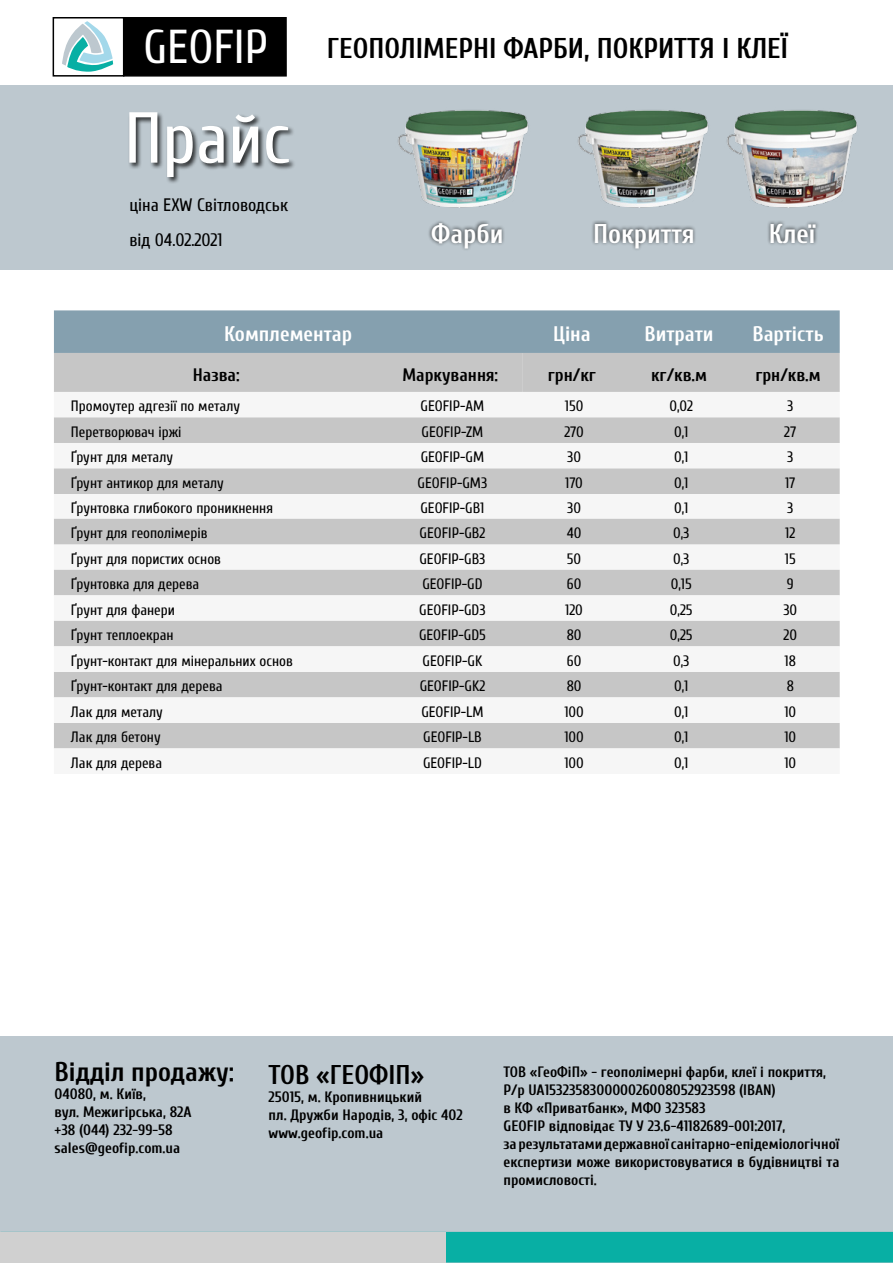
<style>
.page{position:relative;width:893px;height:1263px;background:#fff}
.page>*{position:absolute;margin:0;border:0;box-sizing:border-box;transform-origin:0 0}
.t1{font:72px "Cuprum";color:#fff}
.t2{font:700 28.5px "Cuprum";color:#000}
.t3{font:700 27px "Cuprum";color:#000}
.t4{font:700 27px "Cuprum";color:#fff}
.t5{font:700 21px "Cuprum";color:#fff}
.t6{font:700 18px "Cuprum";color:#000}
.t7{font:18px "Cuprum";color:#000}
.t8{font:15px "Cuprum";color:#000}
.t9{font:700 15px/18px "Cuprum";color:#000}
.s1{font-weight:400;font-size:47.4px;color:#fff}
</style>
<div class="page">
<div style="left:0;top:86px;width:893px;height:184px;background:#bdc8cf"></div>
<div style="left:124px;top:18px;width:162px;height:58px;background:#000"></div>
<div style="left:123px;top:17px;width:164px;height:60px;border:2px solid #000"></div>
<div style="left:53px;top:17px;width:71px;height:60px;border:2px solid #000"></div>
<svg style="left:62px;top:21px;width:51px;height:51px"></svg>
<div style="left:0;top:1036px;width:893px;height:226px;background:#bdc8cf"></div>
<div style="left:446px;top:1232px;width:447px;height:30px;background:#08afa4"></div>
<div style="left:1px;top:1232px;width:445px;height:30px;background:#d0d0d0"></div>
<img style="left:398px;top:110px;width:131px;height:98px">
<img style="left:727px;top:110px;width:131px;height:98px">
<img style="left:578px;top:110px;width:131px;height:98px">
<div style="left:427px;top:220px;width:393px;height:32px;background:#000;opacity:.75"></div>
<div style="left:128px;top:112px;width:168px;height:72px;background:#000;opacity:.75"></div>
<svg style="left:54px;top:310px;width:786px;height:82px;background:#a4b2ba"></svg>
<div style="left:54px;top:544px;width:786px;height:26px;background:#f6f6f6"></div>
<div style="left:54px;top:417px;width:786px;height:26px;background:#c6c6c6"></div>
<svg style="left:54px;top:468px;width:786px;height:76px"></svg>
<svg style="left:54px;top:570px;width:786px;height:51px"></svg>
<div style="left:54px;top:621px;width:786px;height:25px;background:#c6c6c6"></div>
<svg style="left:54px;top:646px;width:786px;height:103px;fill:#efefef"></svg>
<h2 class="t2" style="left:144px;top:27px;width:646px"><span class="s1">GEOFIP</span> ГЕОПОЛІМЕРНІ ФАРБИ, ПОКРИТТЯ І КЛЕЇ</h2>
<h1 class="t1" style="left:124px;top:87px;width:167px">Прайс</h1>
<p class="t7" style="left:129px;top:192px;width:160px">ціна EXW Світловодськ</p>
<p class="t7" style="left:129px;top:227px;width:95px">від 04.02.2021</p>
<h3 class="t4" style="left:431px;top:213px;width:74px">Фарби</h3>
<h3 class="t4" style="left:593px;top:213px;width:103px">Покриття</h3>
<h3 class="t4" style="left:769px;top:213px;width:48px">Клеї</h3>
<h3 class="t5" style="left:224px;top:318px;width:129px">Комплементар</h3>
<h3 class="t5" style="left:553px;top:318px;width:39px">Ціна</h3>
<h3 class="t5" style="left:645px;top:318px;width:70px">Витрати</h3>
<h3 class="t5" style="left:752px;top:318px;width:73px">Вартість</h3>
<p class="t6" style="left:193px;top:361px;width:48px">Назва:</p>
<p class="t6" style="left:402px;top:361px;width:97px">Маркування:</p>
<p class="t6" style="left:548px;top:361px;width:49px">грн/кг</p>
<p class="t6" style="left:651px;top:361px;width:57px">кг/кв.м</p>
<p class="t6" style="left:755px;top:361px;width:67px">грн/кв.м</p>
<p class="t8" style="left:71px;top:396px;width:171px">Промоутер адгезії по металу</p>
<p class="t8" style="left:421px;top:396px;width:65px">GEOFIP-AM</p>
<p class="t8" style="left:565px;top:396px;width:20px">150</p>
<p class="t8" style="left:669px;top:396px;width:25px">0,02</p>
<p class="t8" style="left:787px;top:396px;width:8px">3</p>
<p class="t8" style="left:71px;top:421px;width:112px">Перетворювач іржі</p>
<p class="t8" style="left:422px;top:421px;width:63px">GEOFIP-ZM</p>
<p class="t8" style="left:564px;top:421px;width:21px">270</p>
<p class="t8" style="left:674px;top:421px;width:16px">0,1</p>
<p class="t8" style="left:784px;top:421px;width:14px">27</p>
<p class="t8" style="left:71px;top:447px;width:104px">Ґрунт для металу</p>
<p class="t8" style="left:421px;top:447px;width:65px">GEOFIP-GM</p>
<p class="t8" style="left:567px;top:447px;width:15px">30</p>
<p class="t8" style="left:674px;top:447px;width:16px">0,1</p>
<p class="t8" style="left:787px;top:447px;width:8px">3</p>
<p class="t8" style="left:71px;top:472px;width:154px">Ґрунт антикор для металу</p>
<p class="t8" style="left:418px;top:472px;width:71px">GEOFIP-GM3</p>
<p class="t8" style="left:565px;top:472px;width:19px">170</p>
<p class="t8" style="left:674px;top:472px;width:16px">0,1</p>
<p class="t8" style="left:785px;top:472px;width:12px">17</p>
<p class="t8" style="left:71px;top:497px;width:204px">Ґрунтовка глибокого проникнення</p>
<p class="t8" style="left:420px;top:497px;width:66px">GEOFIP-GB1</p>
<p class="t8" style="left:567px;top:497px;width:15px">30</p>
<p class="t8" style="left:674px;top:497px;width:16px">0,1</p>
<p class="t8" style="left:787px;top:497px;width:8px">3</p>
<p class="t8" style="left:71px;top:522px;width:138px">Ґрунт для геополімерів</p>
<p class="t8" style="left:420px;top:522px;width:67px">GEOFIP-GB2</p>
<p class="t8" style="left:567px;top:522px;width:16px">40</p>
<p class="t8" style="left:673px;top:522px;width:18px">0,3</p>
<p class="t8" style="left:785px;top:522px;width:12px">12</p>
<p class="t8" style="left:71px;top:548px;width:152px">Ґрунт для пористих основ</p>
<p class="t8" style="left:419px;top:548px;width:68px">GEOFIP-GB3</p>
<p class="t8" style="left:567px;top:548px;width:16px">50</p>
<p class="t8" style="left:673px;top:548px;width:18px">0,3</p>
<p class="t8" style="left:785px;top:548px;width:12px">15</p>
<p class="t8" style="left:71px;top:573px;width:130px">Ґрунтовка для дерева</p>
<p class="t8" style="left:422px;top:573px;width:62px">GEOFIP-GD</p>
<p class="t8" style="left:567px;top:573px;width:16px">60</p>
<p class="t8" style="left:671px;top:573px;width:23px">0,15</p>
<p class="t8" style="left:787px;top:573px;width:8px">9</p>
<p class="t8" style="left:71px;top:599px;width:106px">Ґрунт для фанери</p>
<p class="t8" style="left:419px;top:599px;width:68px">GEOFIP-GD3</p>
<p class="t8" style="left:565px;top:599px;width:19px">120</p>
<p class="t8" style="left:670px;top:599px;width:24px">0,25</p>
<p class="t8" style="left:783px;top:599px;width:15px">30</p>
<p class="t8" style="left:71px;top:624px;width:104px">Ґрунт теплоекран</p>
<p class="t8" style="left:419px;top:624px;width:68px">GEOFIP-GD5</p>
<p class="t8" style="left:567px;top:624px;width:16px">80</p>
<p class="t8" style="left:670px;top:624px;width:24px">0,25</p>
<p class="t8" style="left:783px;top:624px;width:15px">20</p>
<p class="t8" style="left:71px;top:650px;width:223px">Ґрунт-контакт для мінеральних основ</p>
<p class="t8" style="left:423px;top:650px;width:61px">GEOFIP-GK</p>
<p class="t8" style="left:567px;top:650px;width:16px">60</p>
<p class="t8" style="left:673px;top:650px;width:18px">0,3</p>
<p class="t8" style="left:785px;top:650px;width:13px">18</p>
<p class="t8" style="left:71px;top:675px;width:153px">Ґрунт-контакт для дерева</p>
<p class="t8" style="left:420px;top:675px;width:67px">GEOFIP-GK2</p>
<p class="t8" style="left:567px;top:675px;width:16px">80</p>
<p class="t8" style="left:674px;top:675px;width:16px">0,1</p>
<p class="t8" style="left:787px;top:675px;width:9px">8</p>
<p class="t8" style="left:71px;top:701px;width:93px">Лак для металу</p>
<p class="t8" style="left:421px;top:701px;width:64px">GEOFIP-LM</p>
<p class="t8" style="left:564px;top:701px;width:21px">100</p>
<p class="t8" style="left:674px;top:701px;width:16px">0,1</p>
<p class="t8" style="left:784px;top:701px;width:13px">10</p>
<p class="t8" style="left:71px;top:726px;width:91px">Лак для бетону</p>
<p class="t8" style="left:423px;top:726px;width:60px">GEOFIP-LB</p>
<p class="t8" style="left:564px;top:726px;width:21px">100</p>
<p class="t8" style="left:674px;top:726px;width:16px">0,1</p>
<p class="t8" style="left:784px;top:726px;width:13px">10</p>
<p class="t8" style="left:71px;top:752px;width:93px">Лак для дерева</p>
<p class="t8" style="left:423px;top:752px;width:60px">GEOFIP-LD</p>
<p class="t8" style="left:564px;top:752px;width:21px">100</p>
<p class="t8" style="left:674px;top:752px;width:16px">0,1</p>
<p class="t8" style="left:784px;top:752px;width:13px">10</p>
<h3 class="t3" style="left:55px;top:1052px;width:181px">Відділ продажу:</h3>
<p class="t9" style="left:55px;top:1084px;width:139px">04080, м. Київ,<br>вул. Межигірська, 82А +38 (044) 232-99-58 sales@geofip.com.ua</p>
<h3 class="t3" style="left:269px;top:1055px;width:157px">ТОВ «ГЕОФIП»</h3>
<p class="t9" style="left:269px;top:1087px;width:196px">25015, м. Кропивницький<br>пл. Дружби Народів, 3, офіс 402 www.geofip.com.ua</p>
<p class="t9" style="left:503px;top:1062px;width:337px">ТОВ «ГеоФіП» - геополімерні фарби, клеї і покриття, Р/р UA153235830000026008052923598 (IBAN)<br>в КФ «Приватбанк», МФО 323583<br>GEOFIP відповідає ТУ У 23.6-41182689-001:2017,<br>за результатами державної санітарно-епідеміологічної експертизи може використовуватися в будівництві та промисловості.</p>
</div>
